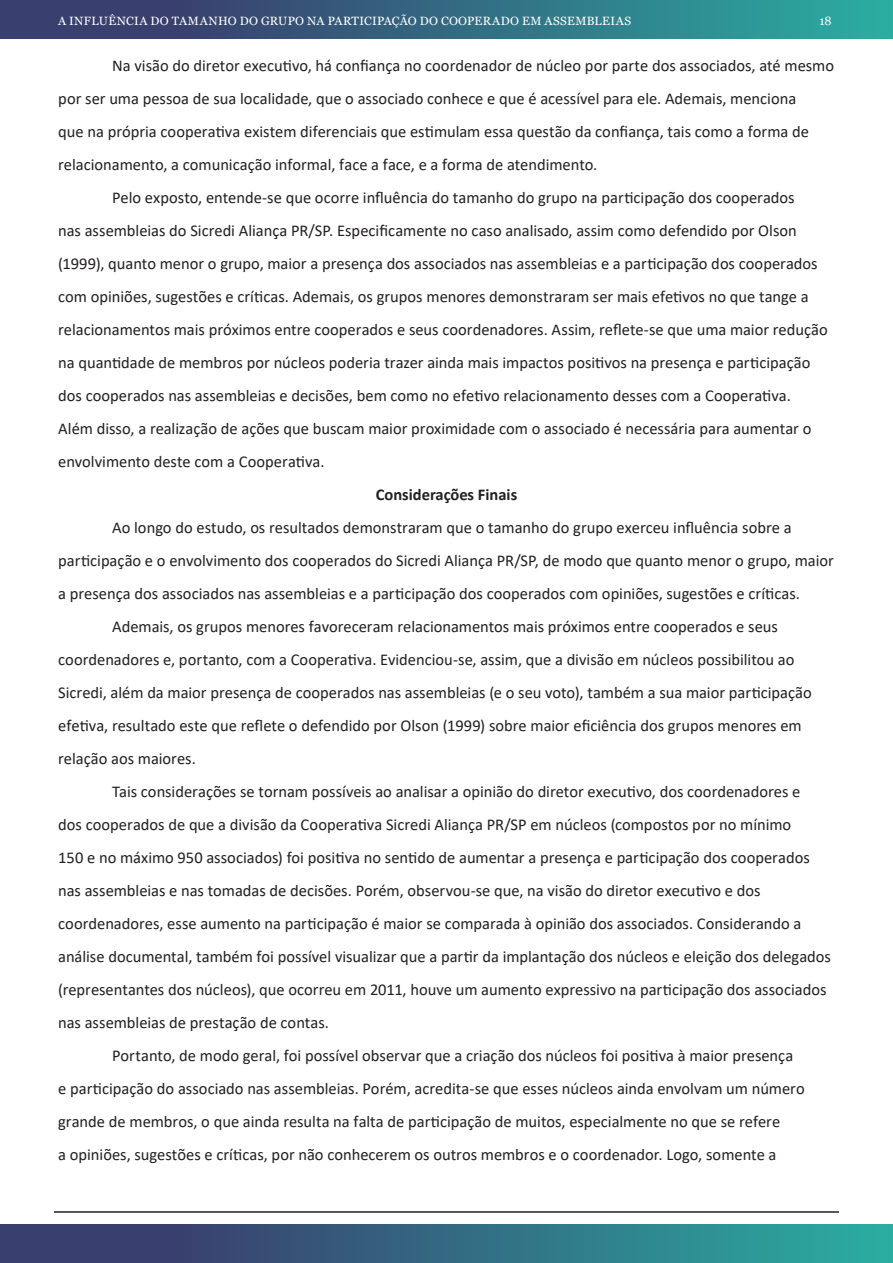
<style>
.page{position:relative;width:893px;height:1263px;background:#fff}
.page>*{position:absolute;margin:0;border:0;box-sizing:border-box;transform-origin:0 0}
.Paragrafo{font:16.5px/33px "Calibri";color:#231f20}
.Título_Nivel_1{font:700 16.5px "Calibri";color:#231f20}
.t1{font:12px "Georgia";letter-spacing:.025em;color:#fff}
</style>
<div class="page">
<div style="left:0;top:0;width:893px;height:38px;background:linear-gradient(to right,#3b2e66,#2baaa0)"></div>
<div style="left:0;top:1225px;width:893px;height:38px;background:linear-gradient(to right,#3b2e66,#2baaa0)"></div>
<hr style="left:54px;top:1211px;width:785px;height:2px;background:#231f20">
<p class="t1" style="left:58px;top:13px;width:575px">A INFLUÊNCIA DO TAMANHO DO GRUPO NA PARTICIPAÇÃO DO COOPERADO EM ASSEMBLEIAS</p>
<p class="t1" style="left:819px;top:13px;width:14px">18</p>
<p class="Paragrafo" style="left:58px;top:48px;width:777px;text-indent:54px">Na visão do diretor executivo, há confiança no coordenador de núcleo por parte dos associados, até mesmo por ser uma pessoa de sua localidade, que o associado conhece e que é acessível para ele. Ademais, menciona<br>que na própria cooperativa existem diferenciais que estimulam essa questão da confiança, tais como a forma de relacionamento, a comunicação informal, face a face, e a forma de atendimento.</p>
<p class="Paragrafo" style="left:58px;top:180px;width:771px;text-indent:54px">Pelo exposto, entende-se que ocorre influência do tamanho do grupo na participação dos cooperados<br>nas assembleias do Sicredi Aliança PR/SP. Especificamente no caso analisado, assim como defendido por Olson (1999), quanto menor o grupo, maior a presença dos associados nas assembleias e a participação dos cooperados com opiniões, sugestões e críticas. Ademais, os grupos menores demonstraram ser mais efetivos no que tange a relacionamentos mais próximos entre cooperados e seus coordenadores. Assim, reflete-se que uma maior redução na quantidade de membros por núcleos poderia trazer ainda mais impactos positivos na presença e participação dos cooperados nas assembleias e decisões, bem como no efetivo relacionamento desses com a Cooperativa.<br>Além disso, a realização de ações que buscam maior proximidade com o associado é necessária para aumentar o envolvimento deste com a Cooperativa.</p>
<p class="Título_Nivel_1" style="left:376px;top:482px;width:143px">Considerações Finais</p>
<p class="Paragrafo" style="left:58px;top:510px;width:777px;text-indent:54px">Ao longo do estudo, os resultados demonstraram que o tamanho do grupo exerceu influência sobre a participação e o envolvimento dos cooperados do Sicredi Aliança PR/SP, de modo que quanto menor o grupo, maior a presença dos associados nas assembleias e a participação dos cooperados com opiniões, sugestões e críticas.</p>
<p class="Paragrafo" style="left:58px;top:609px;width:755px;text-indent:54px">Ademais, os grupos menores favoreceram relacionamentos mais próximos entre cooperados e seus coordenadores e, portanto, com a Cooperativa. Evidenciou-se, assim, que a divisão em núcleos possibilitou ao Sicredi, além da maior presença de cooperados nas assembleias (e o seu voto), também a sua maior participação efetiva, resultado este que reflete o defendido por Olson (1999) sobre maior eficiência dos grupos menores em relação aos maiores.</p>
<p class="Paragrafo" style="left:58px;top:774px;width:774px;text-indent:54px">Tais considerações se tornam possíveis ao analisar a opinião do diretor executivo, dos coordenadores e<br>dos cooperados de que a divisão da Cooperativa Sicredi Aliança PR/SP em núcleos (compostos por no mínimo<br>150 e no máximo 950 associados) foi positiva no sentido de aumentar a presença e participação dos cooperados nas assembleias e nas tomadas de decisões. Porém, observou-se que, na visão do diretor executivo e dos coordenadores, esse aumento na participação é maior se comparada à opinião dos associados. Considerando a análise documental, também foi possível visualizar que a partir da implantação dos núcleos e eleição dos delegados (representantes dos núcleos), que ocorreu em 2011, houve um aumento expressivo na participação dos associados nas assembleias de prestação de contas.</p>
<p class="Paragrafo" style="left:58px;top:1038px;width:748px;text-indent:54px">Portanto, de modo geral, foi possível observar que a criação dos núcleos foi positiva à maior presença e participação do associado nas assembleias. Porém, acredita-se que esses núcleos ainda envolvam um número grande de membros, o que ainda resulta na falta de participação de muitos, especialmente no que se refere<br>a opiniões, sugestões e críticas, por não conhecerem os outros membros e o coordenador. Logo, somente a</p>
</div>
